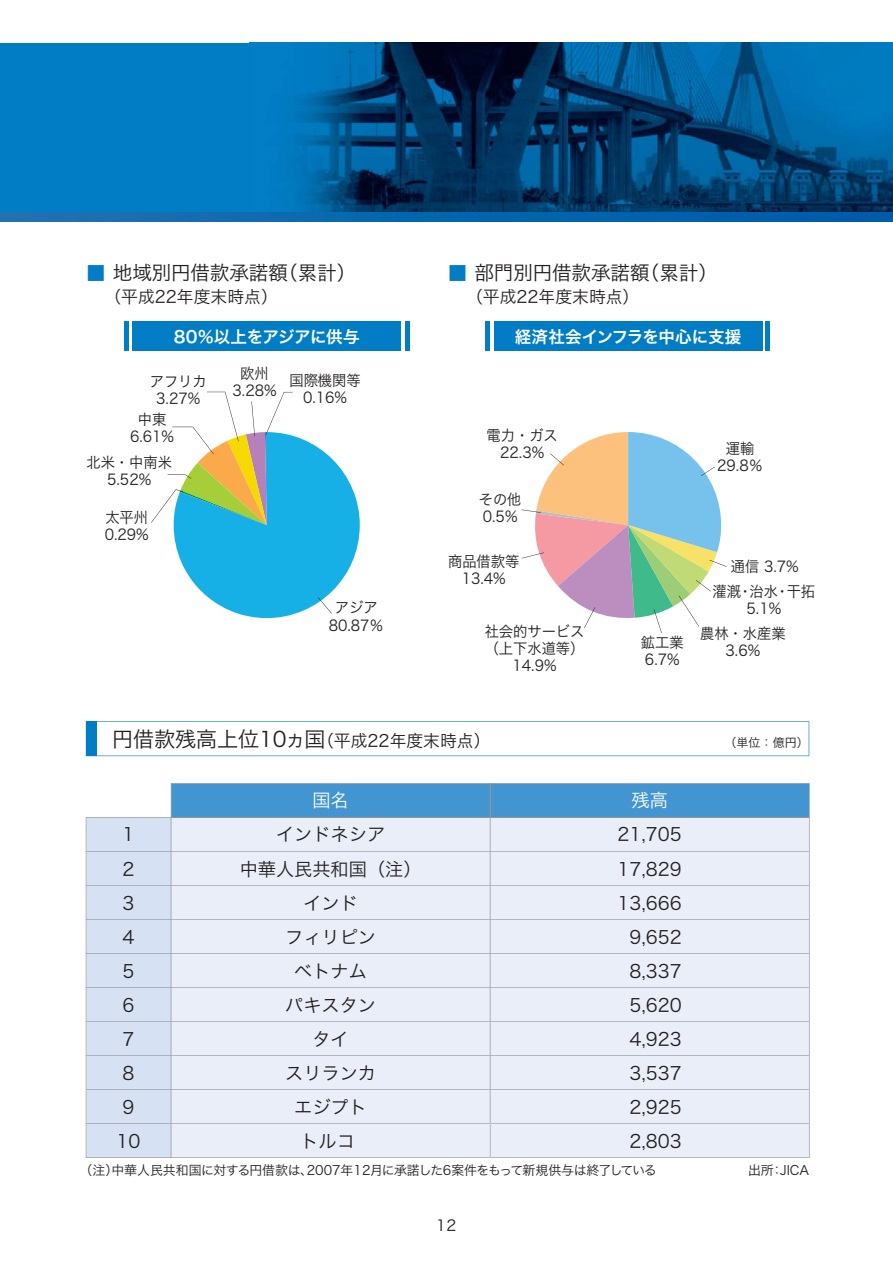
<style>
.page{position:relative;width:893px;height:1263px;background:#fff}
.page>*{position:absolute;margin:0;border:0;box-sizing:border-box;transform-origin:0 0}
.t1{font:21px "Hira Kaku Pro W3 90 pv RKSJ H";color:#231f20}
.t2{font:19.5px "Hira Kaku Pro W3 90 pv RKSJ H";color:#231f20}
.t3{font:18.15px/34px "Hira Kaku Pro W3 90 pv RKSJ H";color:#231f20;text-align:center}
.t4{font:18.15px "Hira Kaku Pro W3 90 pv RKSJ H";color:#fff}
.t5{font:16.8px "Hira Kaku Pro W3 90 pv RKSJ H";color:#231f20}
.t6{font:16.5px "Hira Kaku Pro W6 90 pv RKSJ H";letter-spacing:-.015em;color:#fff}
.t7{font:15px "Hira Kaku Pro W3 90 pv RKSJ H";color:#231f20}
.t8{font:14.85px/17.1px "Hira Kaku Pro W3 90 pv RKSJ H";color:#231f20;text-align:center;scale:.96 1}
.t9{font:12.9px "Hira Kaku Pro W3 90 pv RKSJ H";letter-spacing:-.025em;color:#231f20}
.t10{font:12px "Hira Kaku Pro W3 90 pv RKSJ H";color:#231f20}
.s1{font-size:21px;color:#007dc5}
.s2{font-size:16.8px}
</style>
<div class="page">
<div style="left:0;top:43px;width:249px;height:170px;background:#007dc5"></div>
<img style="left:249px;top:43px;width:643px;height:170px">
<svg style="left:0;top:213px;width:892px;height:8px;background:#0866ad"></svg>
<div style="left:133px;top:321px;width:268px;height:30px;background:#007dc5"></div>
<hr style="left:124px;top:321px;width:4px;height:30px;background:#007dc5">
<hr style="left:405px;top:321px;width:4px;height:30px;background:#007dc5">
<hr style="left:485px;top:321px;width:4px;height:30px;background:#007dc5">
<div style="left:765px;top:321px;width:5px;height:30px;background:#007dc5"></div>
<div style="left:494px;top:321px;width:268px;height:30px;background:#007dc5"></div>
<svg style="left:97px;top:721px;width:712px;height:35px"></svg>
<div style="left:86px;top:721px;width:11px;height:35px;background:#007dc5"></div>
<svg style="left:86px;top:783px;width:723px;height:375px;background:#d8e4f2"></svg>
<svg style="left:151px;top:392px;width:209px;height:226px"></svg>
<svg style="left:521px;top:432px;width:205px;height:201px"></svg>
<h2 class="t2" style="left:85px;top:265px;width:272px"><span class="s1">■</span> 地域別円借款承諾額（累計）</h2>
<p class="t5" style="left:104px;top:291px;width:175px">（平成22年度末時点）</p>
<h2 class="t2" style="left:447px;top:265px;width:272px"><span class="s1">■</span> 部門別円借款承諾額（累計）</h2>
<p class="t5" style="left:466px;top:291px;width:175px">（平成22年度末時点）</p>
<p class="t6" style="left:174px;top:330px;width:187px">80%以上をアジアに供与</p>
<p class="t6" style="left:514px;top:330px;width:228px">経済社会インフラを中心に支援</p>
<p class="t8" style="left:150px;top:375px;width:61px">アフリカ<br>3.27%</p>
<p class="t8" style="left:130px;top:413px;width:47px">中東<br>6.61%</p>
<p class="t8" style="left:86px;top:456px;width:91px">北米・中南米<br>5.52%</p>
<p class="t8" style="left:105px;top:511px;width:47px;text-align:left">太平州<br>0.29%</p>
<p class="t8" style="left:232px;top:367px;width:47px">欧州<br>3.28%</p>
<p class="t8" style="left:289px;top:374px;width:76px">国際機関等<br>0.16%</p>
<p class="t8" style="left:329px;top:601px;width:59px">アジア<br>80.87％</p>
<p class="t8" style="left:486px;top:429px;width:76px">電力・ガス<br>22.3%</p>
<p class="t8" style="left:479px;top:493px;width:46px;text-align:left">その他<br>0.5%</p>
<p class="t8" style="left:448px;top:554px;width:76px">商品借款等<br>13.4%</p>
<p class="t8" style="left:484px;top:625px;width:105px">社会的サービス（上下水道等）<br>14.9%</p>
<p class="t8" style="left:717px;top:442px;width:49px">運輸<br>29.8％</p>
<p class="t8" style="left:641px;top:636px;width:46px;text-align:left">鉱工業<br>6.7%</p>
<p class="t8" style="left:712px;top:556px;width:108px;line-height:25.2px">通信 3.7%<br>灌漑・治水・干拓</p>
<p class="t8" style="left:700px;top:598px;width:91px;line-height:25.2px;text-align:right">5.1%<br>農林・水産業</p>
<p class="t8" style="left:725px;top:644px;width:38px">3.6%</p>
<h1 class="t1" style="left:112px;top:731px;width:380px">円借款残高上位10ヵ国<span class="s2">（平成22年度末時点）</span></h1>
<p class="t10" style="left:724px;top:738px;width:86px">（単位：億円）</p>
<p class="t3" style="left:117px;top:820px;width:25px">1<br>2<br>3<br>4<br>5<br>6<br>7<br>8<br>9<br>10</p>
<p class="t4" style="left:312px;top:793px;width:38px">国名</p>
<p class="t4" style="left:631px;top:793px;width:38px">残高</p>
<p class="t3" style="left:240px;top:820px;width:183px">インドネシア<br>中華人民共和国（注）インド<br>フィリピン<br>ベトナム<br>パキスタン<br>タイ<br>スリランカ<br>エジプト<br>トルコ</p>
<p class="t3" style="left:617px;top:820px;width:66px;text-align:right">21,705<br>17,829<br>13,666<br>9,652<br>8,337<br>5,620<br>4,923<br>3,537<br>2,925<br>2,803</p>
<p class="t9" style="left:80px;top:1166px;width:578px">（注）中華人民共和国に対する円借款は、2007年12月に承諾した6案件をもって新規供与は終了している</p>
<p class="t7" style="left:436px;top:1220px;width:22px">12</p>
<p class="t9" style="left:748px;top:1166px;width:63px">出所：JICA</p>
</div>
